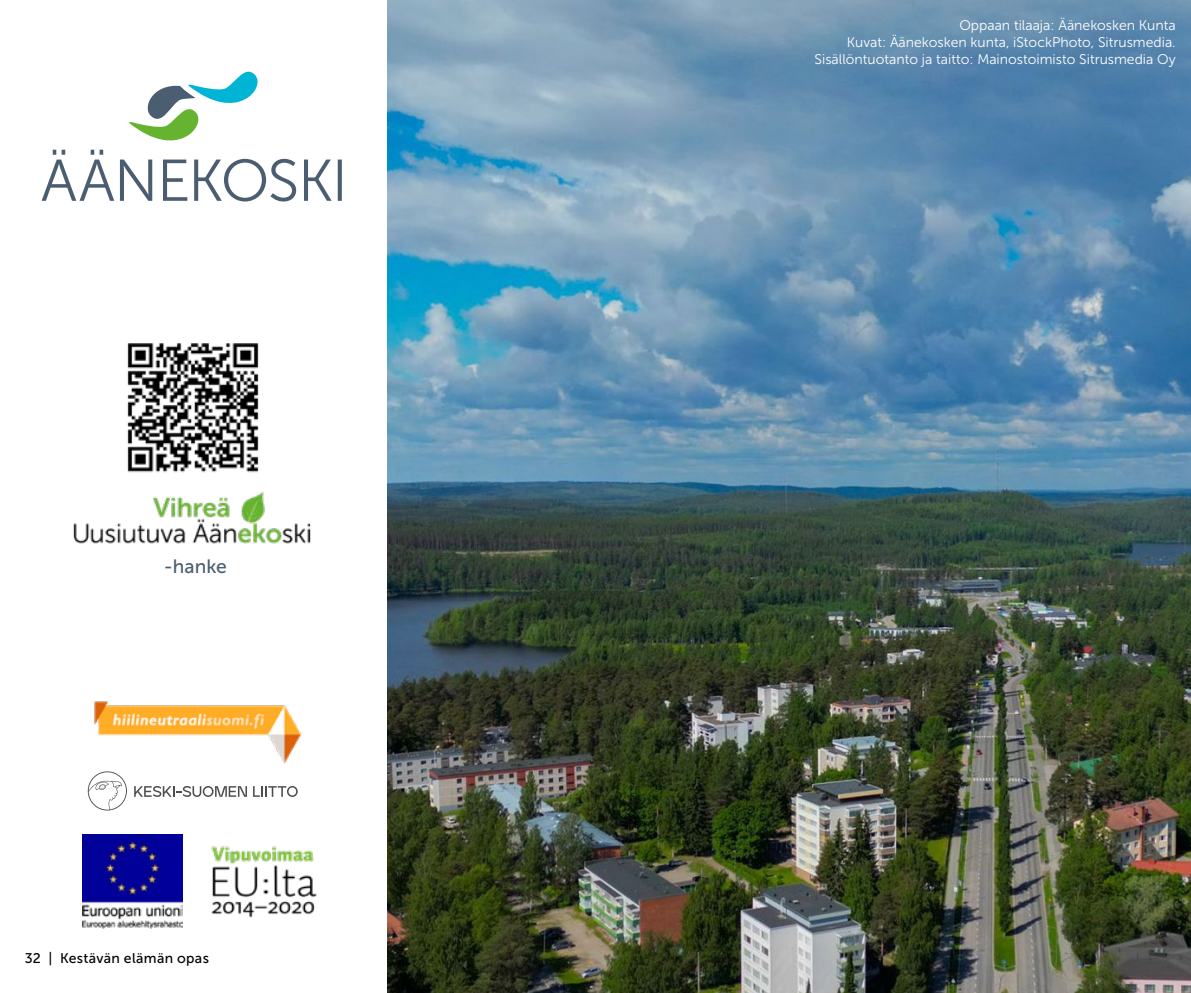
<style>
.page{position:relative;width:1191px;height:993px;background:#fff}
.page>*{position:absolute;margin:0;border:0;box-sizing:border-box;transform-origin:0 0}
.t1{font:19.25px "Museo Sans 500";color:#4b5e71}
.t2{font:14px/16.8px "Museo Sans 300";color:#fff;text-align:right}
.t3{font:14px "Museo Sans 500";letter-spacing:.025em;color:#000}
</style>
<div class="page">
<img style="left:387px;top:0;width:804px;height:992px">
<svg style="left:42px;top:71px;width:300px;height:130px"></svg>
<svg style="left:134px;top:786px;width:113px;height:10px"></svg>
<svg style="left:253px;top:786px;width:45px;height:10px"></svg>
<svg style="left:88px;top:771px;width:39px;height:39px"></svg>
<img style="left:127px;top:343px;width:132px;height:130px">
<img style="left:211px;top:846px;width:106px;height:72px">
<img style="left:82px;top:834px;width:101px;height:95px">
<img style="left:73px;top:491px;width:238px;height:53px">
<img style="left:94px;top:701px;width:208px;height:63px">
<h1 class="t1" style="left:164px;top:555px;width:65px">-hanke</h1>
<p class="t3" style="left:25px;top:949px;width:186px">32 | Kestävän elämän opas</p>
<p class="t2" style="left:814px;top:17px;width:363px">Oppaan tilaaja: Äänekosken Kunta<br>Kuvat: Äänekosken kunta, iStockPhoto, Sitrusmedia.<br>Sisällöntuotanto ja taitto: Mainostoimisto Sitrusmedia Oy</p>
</div>
